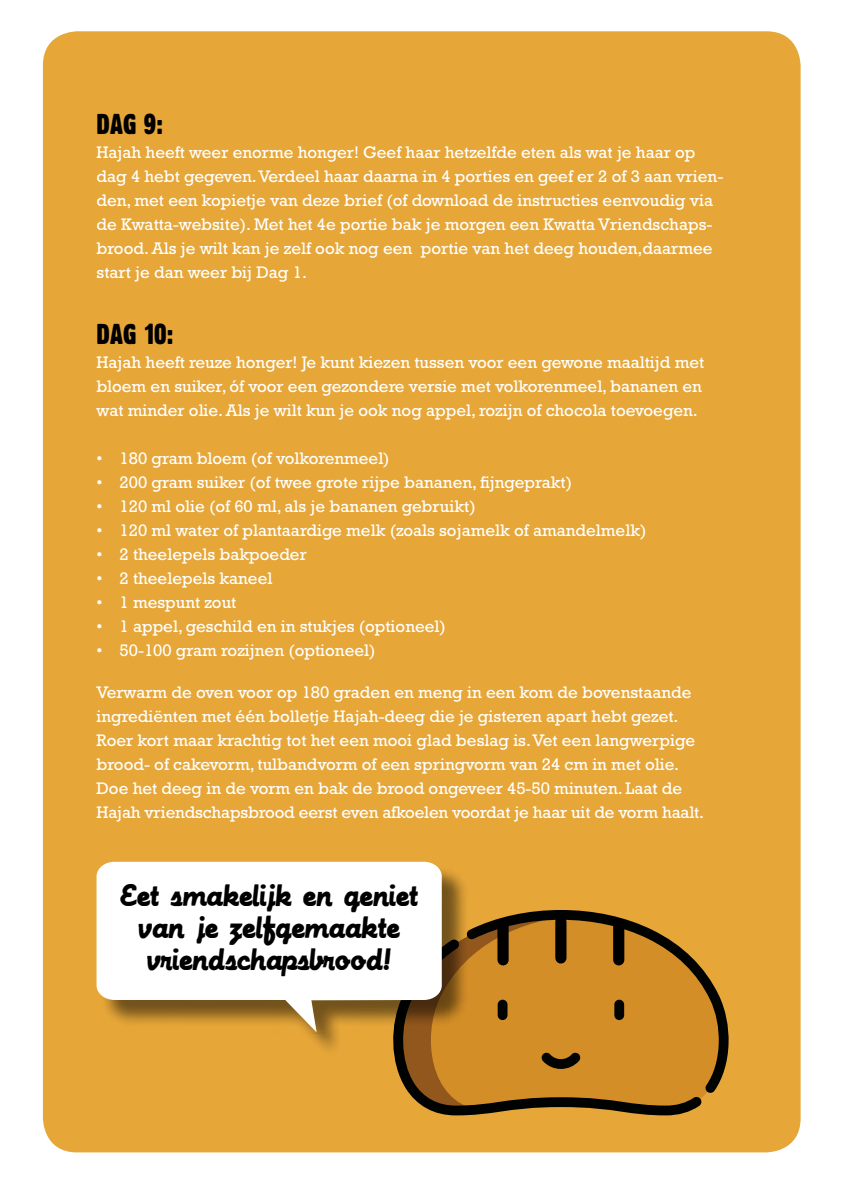
<style>
.page{position:relative;width:842px;height:1191px;background:#fff}
.page>*{position:absolute;margin:0;border:0;box-sizing:border-box;transform-origin:0 0}
.t1{font:28px "Thick Goth";color:#000}
.t2{font:22px/32px "Machine Script";letter-spacing:.03em;color:#000;text-align:center}
.t3{font:17px/24px "Rockwell";color:#fff}
</style>
<div class="page">
<div style="left:43px;top:31px;width:757px;height:1121px;background:#e6a638;border-radius:34px"></div>
<svg style="left:513px;top:910px;width:216px;height:183px"></svg>
<svg style="left:430px;top:939px;width:272px;height:176px;fill:#d48e27"></svg>
<div style="left:614px;top:999px;width:10px;height:21px;background:#010202;border-radius:5px"></div>
<svg style="left:394px;top:915px;width:187px;height:195px"></svg>
<div style="left:497px;top:923px;width:12px;height:37px;background:#000"></div>
<div style="left:555px;top:921px;width:11px;height:37px;background:#000"></div>
<div style="left:613px;top:923px;width:11px;height:37px;background:#000"></div>
<div style="left:100px;top:864px;width:369px;height:193px;background:#000;opacity:.5"></div>
<svg style="left:97px;top:861px;width:345px;height:171px;fill:#fff"></svg>
<h1 class="t1" style="left:97px;top:107px;width:68px">DAG 9:</h1>
<p class="t3" style="left:97px;top:140px;width:628px">Hajah heeft weer enorme honger! Geef haar hetzelfde eten als wat je haar op dag 4 hebt gegeven. Verdeel haar daarna in 4 porties en geef er 2 of 3 aan vrien&shy;den, met een kopietje van deze brief (of download de instructies eenvoudig via de Kwatta-website). Met het 4e portie bak je morgen een Kwatta Vriendschaps&shy;brood. Als je wilt kan je zelf ook nog een portie van het deeg houden,daarmee start je dan weer bij Dag 1.</p>
<h1 class="t1" style="left:97px;top:317px;width:78px">DAG 10:</h1>
<p class="t3" style="left:97px;top:350px;width:609px">Hajah heeft reuze honger! Je kunt kiezen tussen voor een gewone maaltijd met bloem en suiker, óf voor een gezondere versie met volkorenmeel, bananen en wat minder olie. Als je wilt kun je ook nog appel, rozijn of chocola toevoegen.</p>
<p class="t3" style="left:97px;top:446px;width:295px">• 180 gram bloem (of volkorenmeel)</p>
<p class="t3" style="left:97px;top:470px;width:477px">• 200 gram suiker (of twee grote rijpe bananen, fijngeprakt)</p>
<p class="t3" style="left:97px;top:494px;width:381px">• 120 ml olie (of 60 ml, als je bananen gebruikt)</p>
<p class="t3" style="left:97px;top:518px;width:551px">• 120 ml water of plantaardige melk (zoals sojamelk of amandelmelk)</p>
<p class="t3" style="left:97px;top:542px;width:212px">• 2 theelepels bakpoeder</p>
<p class="t3" style="left:97px;top:566px;width:177px">• 2 theelepels kaneel</p>
<p class="t3" style="left:97px;top:590px;width:141px">• 1 mespunt zout</p>
<p class="t3" style="left:97px;top:614px;width:351px">• 1 appel, geschild en in stukjes (optioneel)</p>
<p class="t3" style="left:97px;top:638px;width:280px">• 50-100 gram rozijnen (optioneel)</p>
<p class="t3" style="left:97px;top:679px;width:609px">Verwarm de oven voor op 180 graden en meng in een kom de bovenstaande ingrediënten met één bolletje Hajah-deeg die je gisteren apart hebt gezet.<br>Roer kort maar krachtig tot het een mooi glad beslag is. Vet een langwerpige brood- of cakevorm, tulbandvorm of een springvorm van 24 cm in met olie.<br>Doe het deeg in de vorm en bak de brood ongeveer 45-50 minuten. Laat de Hajah vriendschapsbrood eerst even afkoelen voordat je haar uit de vorm haalt.</p>
<p class="t2" style="left:120px;top:882px;width:299px">Eet smakelijk en geniet van je zelfgemaakte vriendschapsbrood!</p>
</div>
